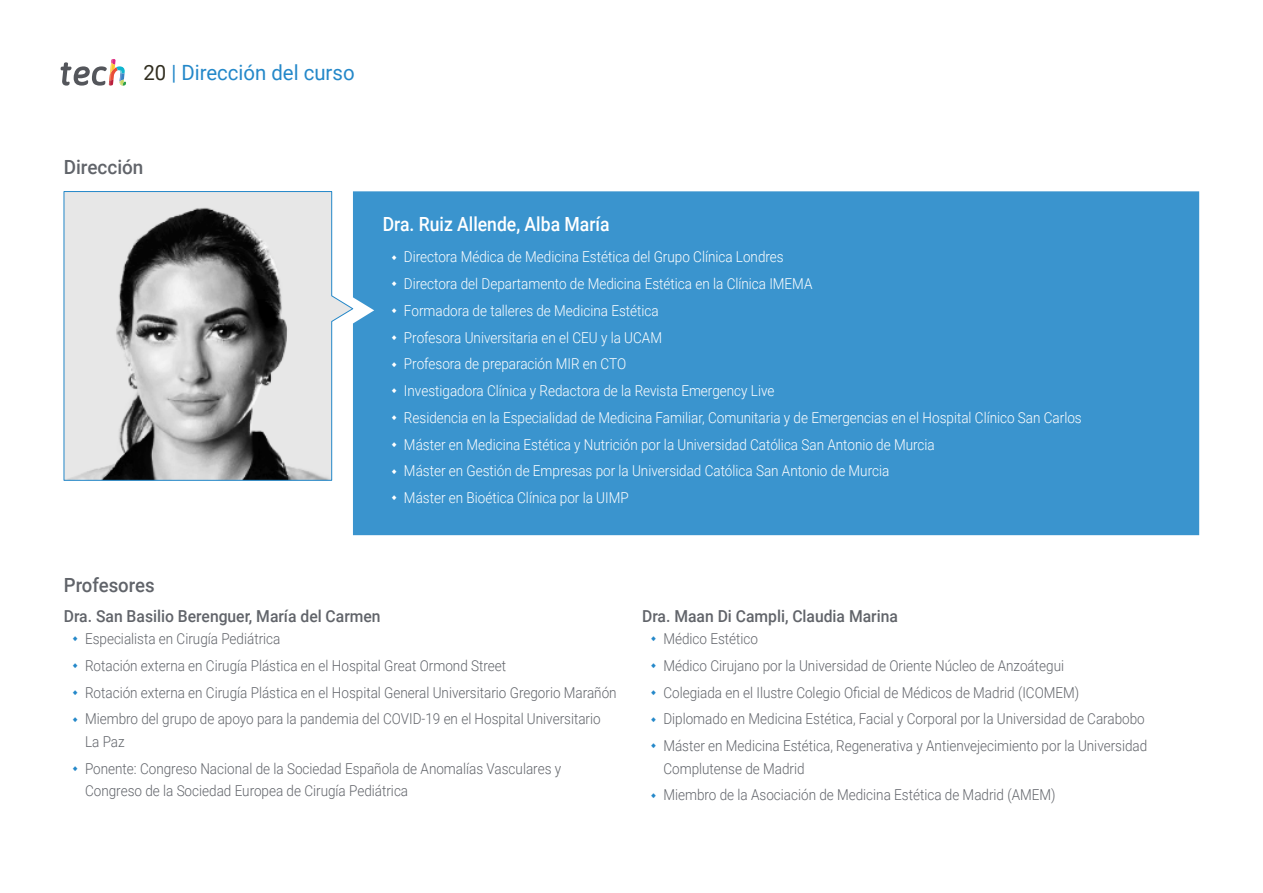
<style>
.page{position:relative;width:1263px;height:893px;background:#fff}
.page>*{position:absolute;margin:0;border:0;box-sizing:border-box;transform-origin:0 0}
.t1{font:21px "Roboto";color:#2488c9}
.t2{font:500 19.5px "Roboto";color:#fff;scale:.9 1}
.t3{font:500 19.5px "Roboto";color:#61646a;scale:.95 1}
.t4{font:500 19.5px "Roboto";color:#61646a}
.t5{font:500 16.5px "Roboto";color:#61646a;scale:.95 1}
.t6{font:300 15px/26.7px "Roboto";color:#61646a;scale:.9 1}
.t7{font:300 15px/26.7px "Roboto";color:#fff;scale:.9 1}
.s1{color:#312e20}
</style>
<div class="page">
<div style="left:353px;top:191px;width:846px;height:344px;background:#3a94ce"></div>
<svg style="left:61px;top:59px;width:65px;height:27px"></svg>
<svg style="left:64px;top:191px;width:289px;height:290px;background:#b3b5b5"></svg>
<svg style="left:392px;top:255px;width:5px;height:5px"></svg>
<svg style="left:392px;top:281px;width:5px;height:5px"></svg>
<svg style="left:392px;top:308px;width:5px;height:5px"></svg>
<svg style="left:392px;top:335px;width:5px;height:5px"></svg>
<svg style="left:392px;top:362px;width:5px;height:5px"></svg>
<svg style="left:392px;top:388px;width:5px;height:5px"></svg>
<svg style="left:392px;top:415px;width:5px;height:5px"></svg>
<svg style="left:392px;top:442px;width:5px;height:5px"></svg>
<svg style="left:392px;top:469px;width:5px;height:5px"></svg>
<svg style="left:392px;top:495px;width:5px;height:5px"></svg>
<h1 class="t1" style="left:144px;top:57px;width:213px"><span class="s1">20</span> | Dirección del curso</h1>
<h2 class="t4" style="left:64px;top:154px;width:81px">Dirección</h2>
<h2 class="t2" style="left:383px;top:210px;width:254px">Dra. Ruiz Allende, Alba María</h2>
<p class="t7" style="left:404px;top:243px;width:755px">Directora Médica de Medicina Estética del Grupo Clínica Londres<br>Directora del Departamento de Medicina Estética en la Clínica IMEMA<br>Formadora de talleres de Medicina Estética<br>Profesora Universitaria en el CEU y la UCAM<br>Profesora de preparación MIR en CTO<br>Investigadora Clínica y Redactora de la Revista Emergency Live<br>Residencia en la Especialidad de Medicina Familiar, Comunitaria y de Emergencias en el Hospital Clínico San Carlos Máster en Medicina Estética y Nutrición por la Universidad Católica San Antonio de Murcia<br>Máster en Gestión de Empresas por la Universidad Católica San Antonio de Murcia<br>Máster en Bioética Clínica por la UIMP</p>
<h2 class="t3" style="left:64px;top:572px;width:97px">Profesores</h2>
<p class="t5" style="left:64px;top:604px;width:335px">Dra. San Basilio Berenguer, María del Carmen</p>
<p class="t6" style="left:85px;top:625px;width:592px">Especialista en Cirugía Pediátrica<br>Rotación externa en Cirugía Plástica en el Hospital Great Ormond Street<br>Rotación externa en Cirugía Plástica en el Hospital General Universitario Gregorio Marañón Miembro del grupo de apoyo para la pandemia del COVID-19 en el Hospital Universitario</p>
<p class="t6" style="left:85px;top:728px;width:530px">La Paz<br>Ponente: Congreso Nacional de la Sociedad Española de Anomalías Vasculares y</p>
<p class="t6" style="left:85px;top:777px;width:361px">Congreso de la Sociedad Europea de Cirugía Pediátrica</p>
<p class="t5" style="left:642px;top:604px;width:271px">Dra. Maan Di Campli, Claudia Marina</p>
<p class="t6" style="left:663px;top:625px;width:539px">Médico Estético<br>Médico Cirujano por la Universidad de Oriente Núcleo de Anzoátegui<br>Colegiada en el Ilustre Colegio Oficial de Médicos de Madrid (ICOMEM)<br>Diplomado en Medicina Estética, Facial y Corporal por la Universidad de Carabobo Máster en Medicina Estética, Regenerativa y Antienvejecimiento por la Universidad</p>
<p class="t6" style="left:663px;top:754px;width:437px">Complutense de Madrid<br>Miembro de la Asociación de Medicina Estética de Madrid (AMEM)</p>
</div>
